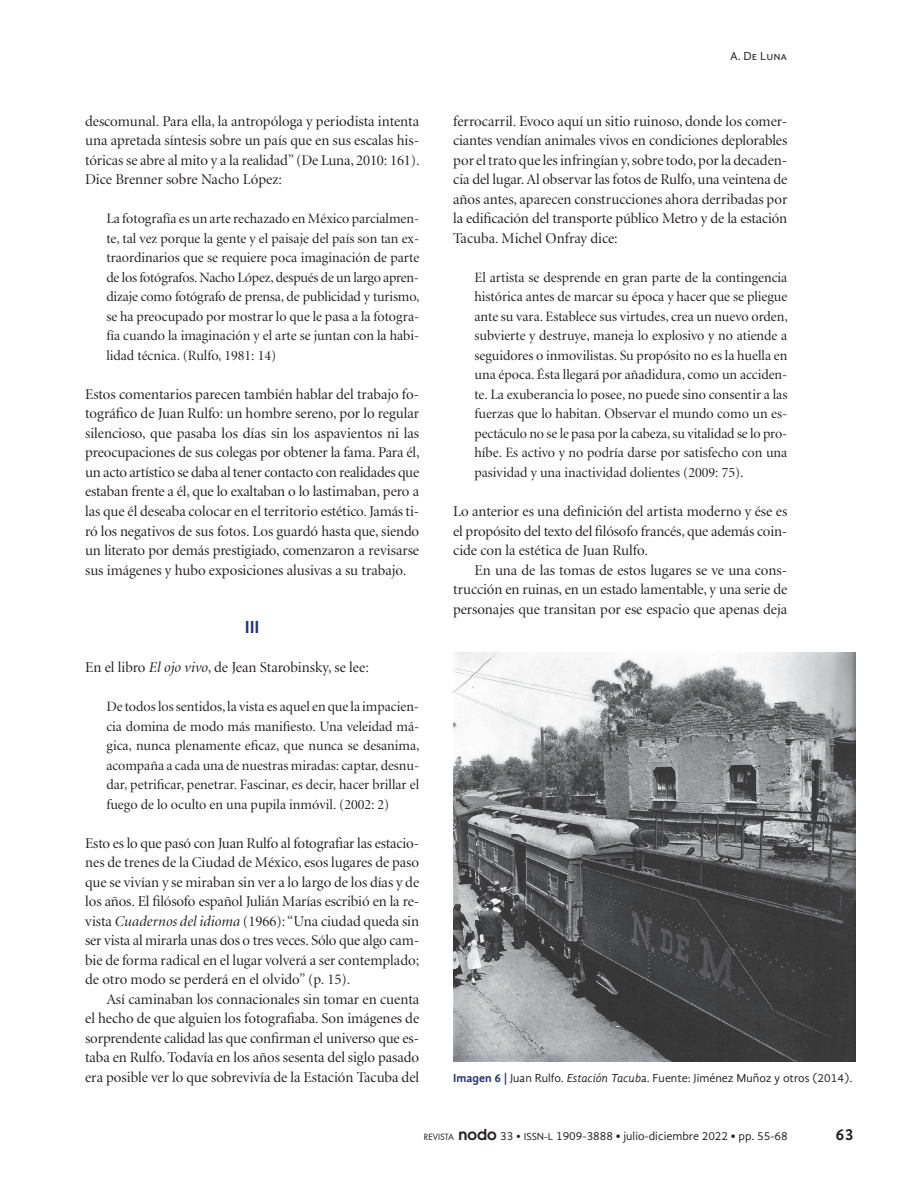
<style>
.page{position:relative;width:915px;height:1191px;background:#fff}
.page>*{position:absolute;margin:0;border:0;box-sizing:border-box;transform-origin:0 0}
.t1{font:700 18px "Gandhi Sans";color:#243279}
.t2{font:700 16.5px "Gandhi Sans";color:#231f20}
.t3{font:15px/19.5px "Minion Display";letter-spacing:-.005em;color:#231f20;text-align:justify}
.t4{font:14.25px/19.5px "Minion Display";color:#231f20}
.t5{font:12px "Gandhi Sans";color:#231f20}
.s1{font-style:italic}
.s2{font-size:15px}
.s3{font-weight:700;color:#243279}
.s4{font-family:"Futura";font-size:8.4px}
.s5{font-family:"Avant Garde";font-weight:600;font-size:15px}
.s6{font-size:10.5px}
.s7{font-weight:700}
</style>
<div class="page">
<img style="left:453px;top:653px;width:402px;height:408px">
<p class="t3" style="left:85px;top:112px;width:336px">descomunal. Para ella, la antropóloga y periodista intenta una apretada síntesis sobre un país que en sus escalas his&shy;tóricas se abre al mito y a la realidad” (De Luna, 2010: 161).<br>Dice Brenner sobre Nacho López:</p>
<p class="t4" style="left:106px;top:210px;width:314px">La fotografía es un arte rechazado en México parcialmen&shy;te, tal vez porque la gente y el paisaje del país son tan ex&shy;traordinarios que se requiere poca imaginación de parte de los fotógrafos. Nacho López, después de un largo apren&shy;dizaje como fotógrafo de prensa, de publicidad y turismo, se ha preocupado por mostrar lo que le pasa a la fotogra&shy;fía cuando la imaginación y el arte se juntan con la habi&shy;lidad técnica. (Rulfo, 1981: 14)</p>
<p class="t3" style="left:85px;top:385px;width:336px">Estos comentarios parecen también hablar del trabajo fo&shy;tográfico de Juan Rulfo: un hombre sereno, por lo regular silencioso, que pasaba los días sin los aspavientos ni las preocupaciones de sus colegas por obtener la fama. Para él, un acto artístico se daba al tener contacto con realidades que estaban frente a él, que lo exaltaban o lo lastimaban, pero a las que él deseaba colocar en el territorio estético. Jamás ti&shy;ró los negativos de sus fotos. Los guardó hasta que, siendo un literato por demás prestigiado, comenzaron a revisarse sus imágenes y hubo exposiciones alusivas a su trabajo.</p>
<p class="t1" style="left:245px;top:616px;width:16px">III</p>
<p class="t3" style="left:85px;top:658px;width:285px">En el libro <span class="s1">El ojo vivo</span>, de Jean Starobinsky, se lee:</p>
<p class="t4" style="left:106px;top:697px;width:314px">De todos los sentidos, la vista es aquel en que la impacien&shy;cia domina de modo más manifiesto. Una veleidad má&shy;gica, nunca plenamente eficaz, que nunca se desanima, acompaña a cada una de nuestras miradas: captar, desnu&shy;dar, petrificar, penetrar. Fascinar, es decir, hacer brillar el fuego de lo oculto en una pupila inmóvil. (2002: 2)</p>
<p class="t3" style="left:85px;top:833px;width:335px;text-align:left">Esto es lo que pasó con Juan Rulfo al fotografiar las estacio&shy;nes de trenes de la Ciudad de México, esos lugares de paso que se vivían y se miraban sin ver a lo largo de los días y de los años. El filósofo español Julián Marías escribió en la re&shy;vista <span class="s1">Cuadernos del idioma</span> (1966): “Una ciudad queda sin ser vista al mirarla unas dos o tres veces. Sólo que algo cam&shy;bie de forma radical en el lugar volverá a ser contemplado; de otro modo se perderá en el olvido” (p. 15).</p>
<p class="t3" style="left:85px;top:989px;width:335px;text-align:left;text-indent:21px">Así caminaban los connacionales sin tomar en cuenta el hecho de que alguien los fotografiaba. Son imágenes de sorprendente calidad las que confirman el universo que es&shy;taba en Rulfo. Todavía en los años sesenta del siglo pasado era posible ver lo que sobrevivía de la Estación Tacuba del</p>
<p class="t5" style="left:730px;top:49px;width:59px">A. De Luna</p>
<p class="t3" style="left:453px;top:112px;width:335px;text-align:left">ferrocarril. Evoco aquí un sitio ruinoso, donde los comer&shy;ciantes vendían animales vivos en condiciones deplorables por el trato que les infringían y, sobre todo, por la decaden&shy;cia del lugar. Al observar las fotos de Rulfo, una veintena de años antes, aparecen construcciones ahora derribadas por la edificación del transporte público Metro y de la estación Tacuba. Michel Onfray dice:</p>
<p class="t4" style="left:474px;top:268px;width:314px">El artista se desprende en gran parte de la contingencia histórica antes de marcar su época y hacer que se pliegue ante su vara. Establece sus virtudes, crea un nuevo orden, subvierte y destruye, maneja lo explosivo y no atiende a seguidores o inmovilistas. Su propósito no es la huella en una época. Ésta llegará por añadidura, como un acciden&shy;te. La exuberancia lo posee, no puede sino consentir a las fuerzas que lo habitan. Observar el mundo como un es&shy;pectáculo no se le pasa por la cabeza, su vitalidad se lo pro&shy;híbe. Es activo y no podría darse por satisfecho con una pasividad y una inactividad dolientes (2009: 75)<span class="s2">.</span></p>
<p class="t3" style="left:453px;top:502px;width:335px">Lo anterior es una definición del artista moderno y ése es el propósito del texto del filósofo francés, que además coin&shy;cide con la estética de Juan Rulfo.</p>
<p class="t3" style="left:453px;top:560px;width:335px;text-indent:21px">En una de las tomas de estos lugares se ve una cons&shy;trucción en ruinas, en un estado lamentable, y una serie de personajes que transitan por ese espacio que apenas deja</p>
<p class="t5" style="left:453px;top:1071px;width:400px"><span class="s3">Imagen 6 |</span> Juan Rulfo. <span class="s1">Estación Tacub</span>a. Fuente: Jiménez Muñoz y otros (2014).</p>
<p class="t5" style="left:423px;top:1129px;width:365px"><span class="s4">REVISTA</span> <span class="s5">nodo</span> 33 • <span class="s6">ISSN-L</span> 1909-3888 <span class="s7">•</span> julio-diciembre 2022 <span class="s7">•</span> pp. 55-68</p>
<p class="t2" style="left:835px;top:1125px;width:20px">63</p>
</div>
